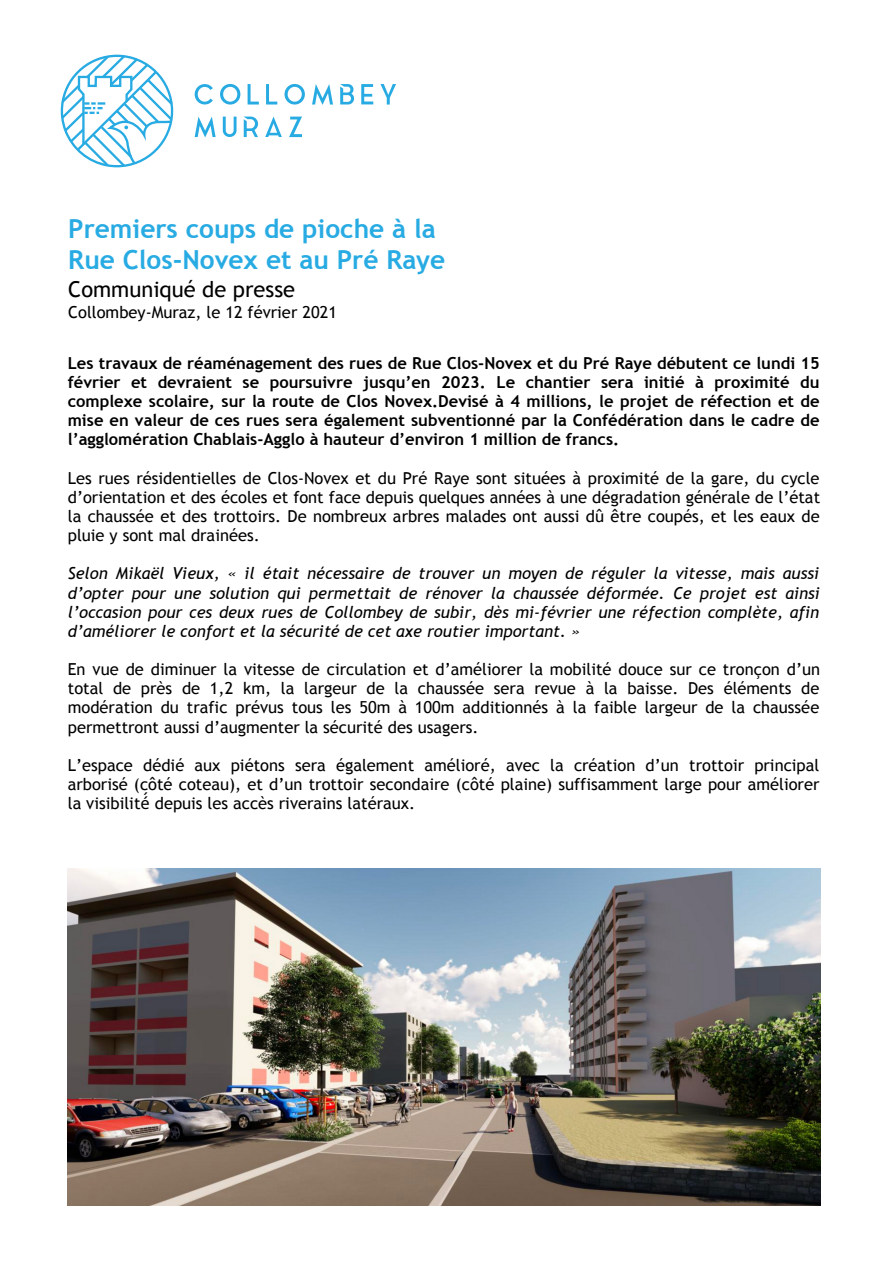
<style>
.page{position:relative;width:894px;height:1264px;background:#fff}
.page>*{position:absolute;margin:0;border:0;box-sizing:border-box;transform-origin:0 0}
.t1{font:700 26.25px/30.6px "Trebuchet MS";color:#28abe3}
.t2{font:21.9px "Trebuchet MS";color:#000}
.t3{font:16.5px/19.2px "Trebuchet MS";color:#000;text-align:justify}
.t4{font:700 16.5px/19.2px "Trebuchet MS";color:#000;text-align:justify}
.t5{font:italic 16.5px/19.2px "Trebuchet MS";color:#000;text-align:justify}
.s1{font-family:"Noto Sans"}
</style>
<div class="page">
<svg style="left:195px;top:84px;width:18px;height:20px"></svg>
<svg style="left:220px;top:84px;width:20px;height:20px"></svg>
<svg style="left:247px;top:84px;width:12px;height:20px"></svg>
<svg style="left:266px;top:84px;width:11px;height:20px"></svg>
<svg style="left:284px;top:84px;width:21px;height:20px"></svg>
<svg style="left:312px;top:84px;width:21px;height:21px"></svg>
<svg style="left:361px;top:84px;width:12px;height:20px"></svg>
<svg style="left:380px;top:84px;width:16px;height:20px"></svg>
<svg style="left:195px;top:117px;width:20px;height:20px"></svg>
<svg style="left:223px;top:117px;width:13px;height:20px"></svg>
<svg style="left:265px;top:117px;width:17px;height:20px"></svg>
<svg style="left:289px;top:117px;width:13px;height:20px"></svg>
<svg style="left:244px;top:117px;width:14px;height:20px"></svg>
<svg style="left:340px;top:84px;width:14px;height:20px"></svg>
<svg style="left:60px;top:54px;width:114px;height:114px"></svg>
<img style="left:68px;top:868px;width:752px;height:337px">
<p class="t1" style="left:68px;top:213px;width:378px">Premiers coups de pioche à la<br>Rue Clos-Novex et au Pré Raye</p>
<p class="t2" style="left:68px;top:276px;width:228px">Communiqué de presse</p>
<p class="t3" style="left:68px;top:302px;width:270px">Collombey-Muraz, le 12 février 2021</p>
<p class="t4" style="left:68px;top:353px;width:753px">Les travaux de réaménagement des rues de Rue Clos-Novex et du Pré Raye débutent ce lundi 15 février et devraient se poursuivre jusqu’en 2023. Le chantier sera initié à proximité du complexe scolaire, sur la route de Clos Novex.Devisé à 4 millions, le projet de réfection et de mise en valeur de ces rues sera également subventionné par la Confédération dans le cadre de l’agglomération Chablais-Agglo à hauteur d’environ 1 million de francs.</p>
<p class="t3" style="left:68px;top:468px;width:753px">Les rues résidentielles de Clos-Novex et du Pré Raye sont situées à proximité de la gare, du cycle d’orientation et des écoles et font face depuis quelques années à une dégradation générale de l’état la chaussée et des trottoirs. De nombreux arbres malades ont aussi dû être coupés, et les eaux de pluie y sont mal drainées.</p>
<p class="t5" style="left:68px;top:564px;width:753px">Selon Mikaël Vieux, « il était nécessaire de trouver un moyen de réguler la vitesse, mais aussi d’opter pour une solution qui permettait de rénover la chaussée déformée. Ce projet est ainsi l’occasion pour ces deux rues de Collombey de subir, dès mi-février une réfection complète, afin d’améliorer le confort et la sécurité de cet axe routier important. »</p>
<p class="t3" style="left:68px;top:659px;width:753px">En vue de diminuer la vitesse de circulation et d’améliorer la mobilité douce sur ce tronçon d’un total de près de 1,2 km, la largeur de la chaussée sera revue à la baisse. Des éléments de modération du trafic prévus tous les 50m à 100m additionnés à la faible largeur de la chaussée permettront aussi d’augmenter la sécurité des usagers.</p>
<p class="t3" style="left:68px;top:755px;width:753px">L’espace dédié aux piétons sera également amélioré, avec la création d’un trottoir principal arborisé (côté coteau), et d’un trottoir secondaire (côté plaine) suffisamment large pour améliorer la visibilit<span class="s1">é</span><sup>́</sup>depuis les accès riverains latéraux.</p>
</div>
